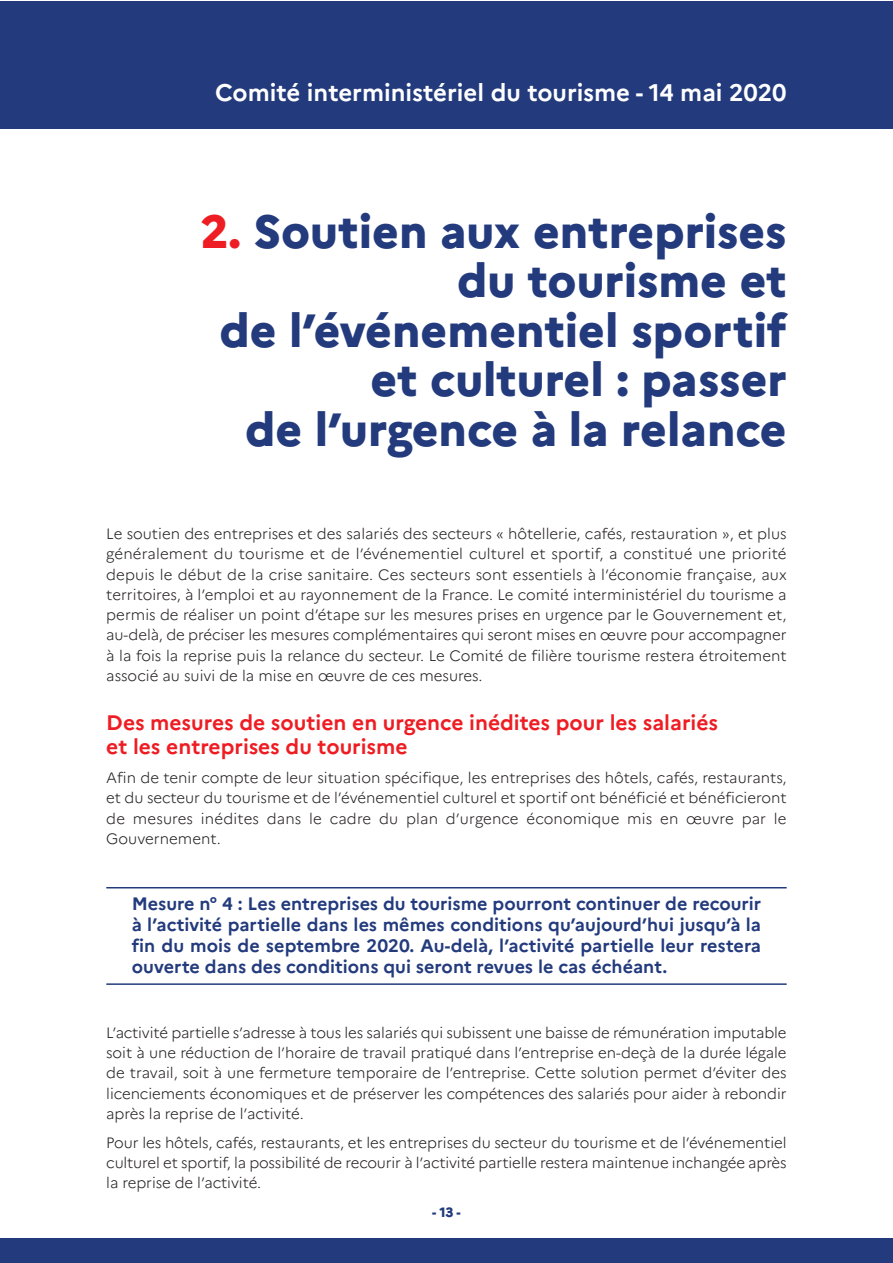
<style>
.page{position:relative;width:893px;height:1263px;background:#fff}
.page>*{position:absolute;margin:0;border:0;box-sizing:border-box;transform-origin:0 0}
.t1{font:800 46.5px/49.5px "Marianne";color:#233b7d;text-align:right}
.t2{font:700 24px "Marianne";color:#fff}
.t3{font:700 21px/24px "Marianne";color:#ee1d23}
.t4{font:700 18px/21px "Marianne";color:#233b7d;text-align:justify}
.t5{font:300 15px/20.2px "Marianne";letter-spacing:-.005em;color:#231f20;text-align:justify}
.t6{font:800 13.5px "Marianne";color:#233b7d}
.s1{color:#ee1d23}
</style>
<div class="page">
<div style="left:0;top:1px;width:893px;height:127px;background:#233b7d"></div>
<div style="left:0;top:1239px;width:893px;height:24px;background:#233b7d"></div>
<hr style="left:106px;top:887px;width:681px;height:1px;background:#233b7d">
<hr style="left:106px;top:983px;width:681px;height:2px;background:#233b7d">
<h2 class="t2" style="left:215px;top:83px;width:573px">Comité interministériel du tourisme - 14 mai 2020</h2>
<h1 class="t1" style="left:201px;top:211px;width:587px"><span class="s1">2.</span> Soutien aux entreprises du tourisme et<br>de l’événementiel sportif et culturel : passer<br>de l’urgence à la relance</h1>
<p class="t5" style="left:106px;top:525px;width:682px">le soutien des entreprises et des salariés des secteurs « hôtellerie, cafés, restauration », et plus généralement du tourisme et de l’événementiel culturel et sportif, a constitué une priorité depuis le début de la crise sanitaire. ces secteurs sont essentiels à l’économie française, aux territoires, à l’emploi et au rayonnement de la France. le comité interministériel du tourisme a permis de réaliser un point d’étape sur les mesures prises en urgence par le gouvernement et, au-delà, de préciser les mesures complémentaires qui seront mises en œuvre pour accompagner à la fois la reprise puis la relance du secteur. le comité de filière tourisme restera étroitement associé au suivi de la mise en œuvre de ces mesures.</p>
<h3 class="t3" style="left:106px;top:713px;width:613px">Des mesures de soutien en urgence inédites pour les salariés et les entreprises du tourisme</h3>
<p class="t5" style="left:106px;top:769px;width:682px">afin de tenir compte de leur situation spécifique, les entreprises des hôtels, cafés, restaurants, et du secteur du tourisme et de l’événementiel culturel et sportif ont bénéficié et bénéficieront de mesures inédites dans le cadre du plan d’urgence économique mis en œuvre par le gouvernement.</p>
<p class="t4" style="left:132px;top:895px;width:631px">Mesure n° 4 : Les entreprises du tourisme pourront continuer de recourir à l’activité partielle dans les mêmes conditions qu’aujourd’hui jusqu’à la fin du mois de septembre 2020. Au-delà, l’activité partielle leur restera ouverte dans des conditions qui seront revues le cas échéant.</p>
<p class="t5" style="left:106px;top:1024px;width:682px">l’activité partielle s’adresse à tous les salariés qui subissent une baisse de rémunération imputable soit à une réduction de l’horaire de travail pratiqué dans l’entreprise en-deçà de la durée légale de travail, soit à une fermeture temporaire de l’entreprise. cette solution permet d’éviter des licenciements économiques et de préserver les compétences des salariés pour aider à rebondir après la reprise de l’activité.</p>
<p class="t5" style="left:106px;top:1133px;width:682px">Pour les hôtels, cafés, restaurants, et les entreprises du secteur du tourisme et de l’événementiel culturel et sportif, la possibilité de recourir à l’activité partielle restera maintenue inchangée après la reprise de l’activité.</p>
<p class="t6" style="left:432px;top:1207px;width:30px">-13-</p>
</div>
